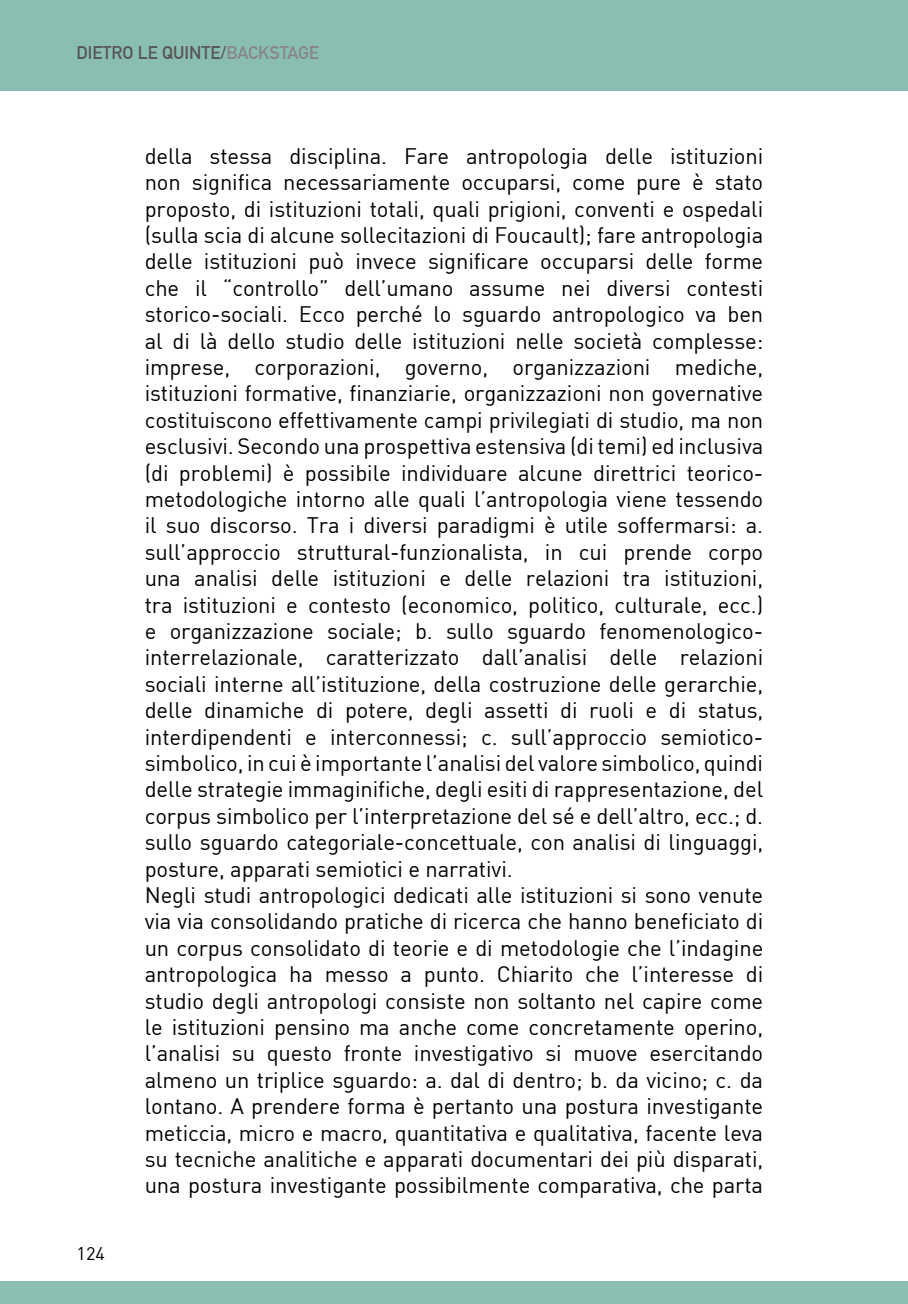
<style>
.page{position:relative;width:908px;height:1304px;background:#fff}
.page>*{position:absolute;margin:0;border:0;box-sizing:border-box;transform-origin:0 0}
.t1{font:22px/26.4px "DIN";letter-spacing:-.005em;color:#000}
.t2{font:700 18px "DIN Alternate";color:#575756}
.t3{font:18px "DIN";color:#000}
.s1{color:#878787}
</style>
<div class="page">
<div style="left:0;top:0;width:907px;height:90px;background:#8abeb2"></div>
<div style="left:0;top:1281px;width:907px;height:23px;background:#8abeb2"></div>
<p class="t2" style="left:77px;top:39px;width:244px">DIETRO LE QUINTE/<span class="s1">BACKSTAGE</span></p>
<p class="t3" style="left:77px;top:1242px;width:30px">124</p>
<p class="t1" style="left:145px;top:142px;width:620px">della stessa disciplina. Fare antropologia delle istituzioni non significa necessariamente occuparsi, come pure è stato proposto, di istituzioni totali, quali prigioni, conventi e ospedali (sulla scia di alcune sollecitazioni di Foucault); fare antropologia delle istituzioni può invece significare occuparsi delle forme che il “controllo” dell’umano assume nei diversi contesti storico-sociali. Ecco perché lo sguardo antropologico va ben al di là dello studio delle istituzioni nelle società complesse: imprese, corporazioni, governo, organizzazioni mediche, istituzioni formative, finanziarie, organizzazioni non governative costituiscono effettivamente campi privilegiati di studio, ma non esclusivi. Secondo una prospettiva estensiva (di temi) ed inclusiva (di problemi) è possibile individuare alcune direttrici teorico&shy;metodologiche intorno alle quali l’antropologia viene tessendo il suo discorso. Tra i diversi paradigmi è utile soffermarsi: a. sull’approccio struttural-funzionalista, in cui prende corpo una analisi delle istituzioni e delle relazioni tra istituzioni, tra istituzioni e contesto (economico, politico, culturale, ecc.) e organizzazione sociale; b. sullo sguardo fenomenologico&shy;interrelazionale, caratterizzato dall’analisi delle relazioni sociali interne all’istituzione, della costruzione delle gerarchie, delle dinamiche di potere, degli assetti di ruoli e di status, interdipendenti e interconnessi; c. sull’approccio semiotico&shy;simbolico, in cui è importante l’analisi del valore simbolico, quindi delle strategie immaginifiche, degli esiti di rappresentazione, del corpus simbolico per l’interpretazione del sé e dell’altro, ecc.; d. sullo sguardo categoriale-concettuale, con analisi di linguaggi, posture, apparati semiotici e narrativi.<br>Negli studi antropologici dedicati alle istituzioni si sono venute via via consolidando pratiche di ricerca che hanno beneficiato di un corpus consolidato di teorie e di metodologie che l’indagine antropologica ha messo a punto. Chiarito che l’interesse di studio degli antropologi consiste non soltanto nel capire come le istituzioni pensino ma anche come concretamente operino, l’analisi su questo fronte investigativo si muove esercitando almeno un triplice sguardo: a. dal di dentro; b. da vicino; c. da lontano. A prendere forma è pertanto una postura investigante meticcia, micro e macro, quantitativa e qualitativa, facente leva su tecniche analitiche e apparati documentari dei più disparati, una postura investigante possibilmente comparativa, che parta</p>
</div>
